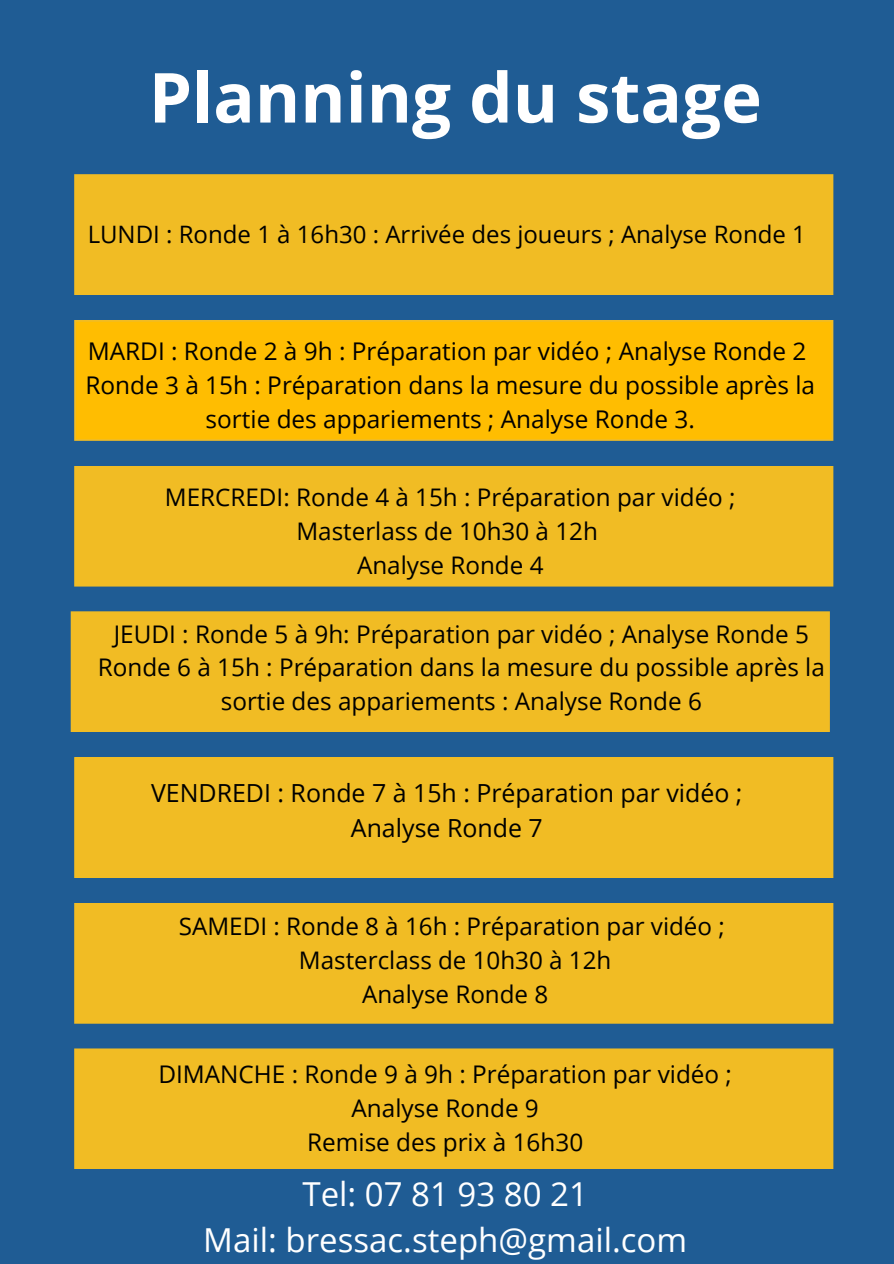
<style>
.page{position:relative;width:894px;height:1264px;background:#fff}
.page>*{position:absolute;margin:0;border:0;box-sizing:border-box;transform-origin:0 0}
.t1{font:700 69px "Open Sans";color:#fff}
.t2{font:33px/46.2px "Open Sans";color:#fff;text-align:center}
.t3{font:24.9px "Open Sans";color:#000}
.t4{font:24.45px/33.8px "Open Sans";color:#000;text-align:center}
.t5{font:24.3px/33.8px "Open Sans";color:#000;text-align:center}
.t6{font:24.15px "Open Sans";color:#000}
.t7{font:24px "Open Sans";color:#000}
</style>
<div class="page">
<div style="left:0;top:0;width:893px;height:1263px;background:#1f5c94"></div>
<div style="left:74px;top:174px;width:759px;height:121px;background:#f1bc24"></div>
<div style="left:74px;top:320px;width:759px;height:121px;background:#ffbd01"></div>
<div style="left:74px;top:466px;width:759px;height:120px;background:#f1bc24"></div>
<div style="left:71px;top:611px;width:758px;height:121px;background:#f1bc24"></div>
<div style="left:74px;top:757px;width:759px;height:121px;background:#f1bc24"></div>
<div style="left:74px;top:903px;width:759px;height:120px;background:#f1bc24"></div>
<div style="left:74px;top:1048px;width:759px;height:121px;background:#f1bc24"></div>
<h1 class="t1" style="left:149px;top:49px;width:614px">Planning du stage</h1>
<p class="t7" style="left:88px;top:217px;width:719px">LUNDI : Ronde 1 à 16h30 : Arrivée des joueurs ; Analyse Ronde 1</p>
<p class="t4" style="left:88px;top:334px;width:720px">MARDI : Ronde 2 à 9h : Préparation par vidéo ; Analyse Ronde 2</p>
<p class="t4" style="left:85px;top:367px;width:731px">Ronde 3 à 15h : Préparation dans la mesure du possible après la sortie des appariements ; Analyse Ronde 3.</p>
<p class="t6" style="left:165px;top:480px;width:572px">MERCREDI: Ronde 4 à 15h : Préparation par vidéo ;</p>
<p class="t6" style="left:296px;top:514px;width:303px">Masterlass de 10h30 à 12h</p>
<p class="t6" style="left:357px;top:547px;width:188px">Analyse Ronde 4</p>
<p class="t5" style="left:114px;top:616px;width:696px">JEUDI : Ronde 5 à 9h: Préparation par vidéo ; Analyse Ronde 5</p>
<p class="t5" style="left:98px;top:650px;width:728px">Ronde 6 à 15h : Préparation dans la mesure du possible après la sortie des appariements : Analyse Ronde 6</p>
<p class="t3" style="left:151px;top:775px;width:593px">VENDREDI : Ronde 7 à 15h : Préparation par vidéo ;</p>
<p class="t3" style="left:351px;top:810px;width:193px">Analyse Ronde 7</p>
<p class="t6" style="left:179px;top:909px;width:547px">SAMEDI : Ronde 8 à 16h : Préparation par vidéo ;</p>
<p class="t6" style="left:299px;top:943px;width:314px">Masterclass de 10h30 à 12h</p>
<p class="t6" style="left:362px;top:976px;width:188px">Analyse Ronde 8</p>
<p class="t5" style="left:158px;top:1056px;width:575px">DIMANCHE : Ronde 9 à 9h : Préparation par vidéo ;</p>
<p class="t5" style="left:351px;top:1090px;width:189px">Analyse Ronde 9</p>
<p class="t5" style="left:307px;top:1124px;width:277px">Remise des prix à 16h30</p>
<h2 class="t2" style="left:203px;top:1169px;width:485px">Tel: 07 81 93 80 21<br>Mail: bressac.steph@gmail.com</h2>
</div>
